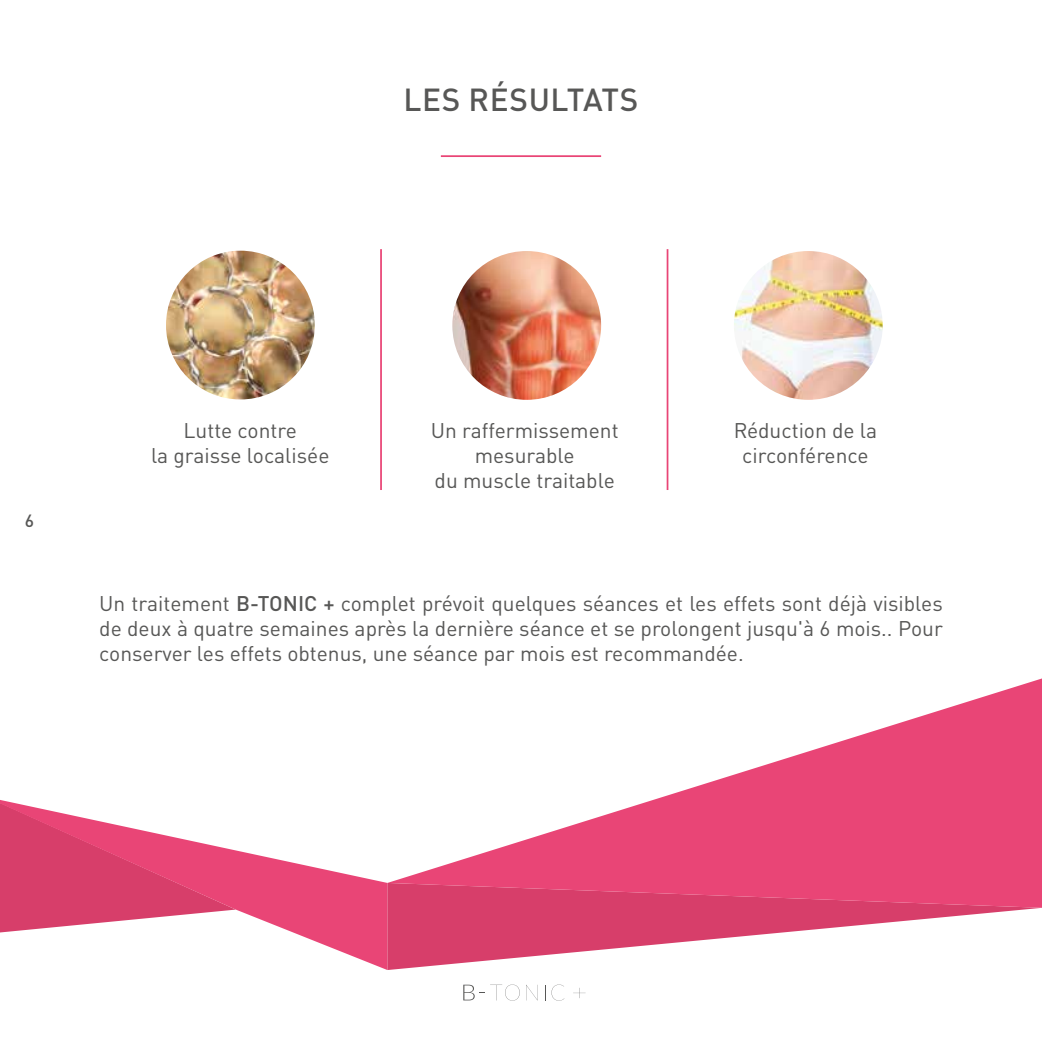
<style>
.page{position:relative;width:1042px;height:1042px;background:#fff}
.page>*{position:absolute;margin:0;border:0;box-sizing:border-box;transform-origin:0 0}
.t1{font:500 31.5px "DIN Pro";letter-spacing:.02em;color:#575756}
.t2{font:21px/25.2px "DIN Pro";color:#575756;text-align:center}
.t3{font:500 17.5px "DIN Pro";color:#575756}
.s1{font-weight:500}
</style>
<div class="page">
<svg style="left:0;top:800px;width:387px;height:170px"></svg>
<svg style="left:387px;top:908px;width:653px;height:62px"></svg>
<svg style="left:387px;top:678px;width:655px;height:230px;fill:#e94576"></svg>
<svg style="left:463px;top:984px;width:57px;height:16px"></svg>
<svg style="left:526px;top:985px;width:11px;height:15px"></svg>
<svg style="left:545px;top:984px;width:19px;height:16px"></svg>
<svg style="left:573px;top:988px;width:12px;height:10px"></svg>
<hr style="left:380px;top:249px;width:2px;height:241px;background:#e94576">
<hr style="left:666px;top:249px;width:2px;height:241px;background:#e94576">
<hr style="left:441px;top:155px;width:160px;height:2px;background:#e94576">
<img style="left:166px;top:251px;width:149px;height:148px;border-radius:74px">
<img style="left:734px;top:251px;width:149px;height:149px;border-radius:74px">
<img style="left:452px;top:251px;width:149px;height:149px;border-radius:74px">
<h1 class="t1" style="left:403px;top:74px;width:236px">LES RÉSULTATS</h1>
<p class="t3" style="left:25px;top:507px;width:11px">6</p>
<p class="t2" style="left:151px;top:415px;width:180px">Lutte contre<br>la graisse localisée</p>
<p class="t2" style="left:431px;top:415px;width:189px">Un raffermissement mesurable<br>du muscle traitable</p>
<p class="t2" style="left:734px;top:415px;width:145px">Réduction de la circonférence</p>
<p class="t2" style="left:99px;top:588px;width:845px;text-align:justify">Un traitement <span class="s1">B-TONIC +</span> complet prévoit quelques séances et les effets sont déjà visibles de deux à quatre semaines après la dernière séance et se prolongent jusqu'à 6 mois.. Pour conserver les effets obtenus, une séance par mois est recommandée.</p>
</div>
